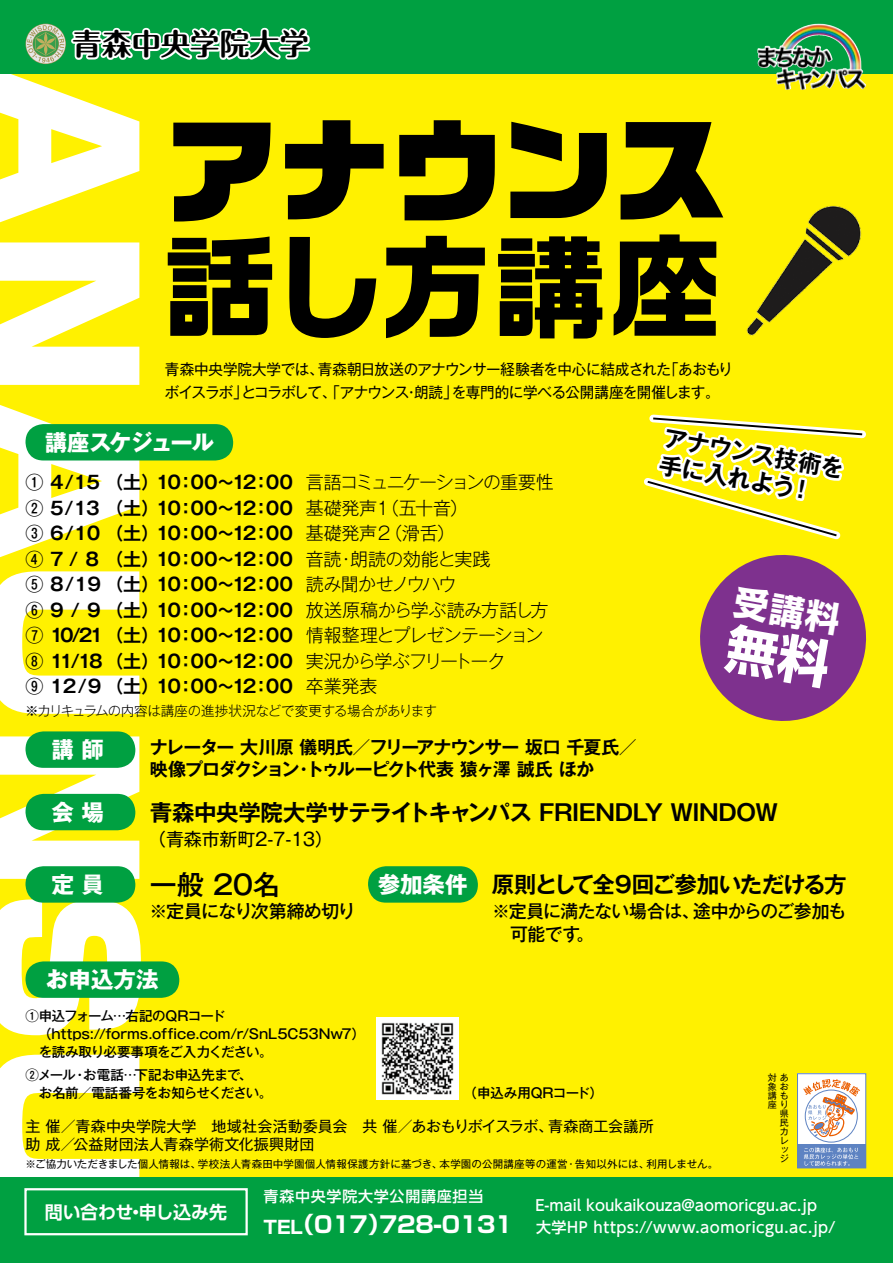
<style>
.page{position:relative;width:893px;height:1263px;background:#fff100}
.page>*{position:absolute;margin:0;border:0;box-sizing:border-box;transform-origin:0 0}
.t1{font:112.5px "Ro G San Srf Std UB";color:#000}
.t2{font:700 112.5px "Ro G San Srf Std";letter-spacing:-.01em;color:#000}
.t3{font:700 29.7px "Maru Fo Pro";color:#000}
.t4{font:500 27px "Gothic MB101 Pr 6";color:#000}
.t5{font:700 23.25px/27.2px "Gothic MB101 Pr 6 De";color:#000}
.t6{font:700 22.5px "Gothic MB101 Pr 6 De";letter-spacing:-.025em;color:#000}
.t7{font:700 22.5px "Gothic MB101 Pr 6 De";letter-spacing:-.055em;color:#000}
.t8{font:700 22.5px "Gothic MB101 Pr 6";letter-spacing:-.005em;color:#fff}
.t9{font:700 22.5px "Shin Go Pr 6";letter-spacing:-.025em;color:#fff}
.t10{font:700 22.5px "Gothic MB101 Pr 6";letter-spacing:-.07em;color:#fff}
.t11{font:700 18px/25.5px "Gothic MB101 Pr 6 De";letter-spacing:-.05em;color:#000}
.t12{font:300 18px/25.5px "Gothic MB101 Pr 6";letter-spacing:-.035em;color:#000}
.t13{font:500 18px "Gothic MB101 Pr 6";letter-spacing:-.035em;color:#000}
.t14{font:300 18px/25.5px "Gothic MB101 Pr 6";letter-spacing:-.09em;color:#000}
.t15{font:18px "Gothic MB101 Pr 6";letter-spacing:-.01em;color:#000}
.t16{font:700 18px "UD Shin Go Pro De";letter-spacing:-.01em;color:#fff}
.t17{font:700 18px "Shin Go Pr 6";color:#fff}
.t18{font:15px/18px "Gothic MB101 Pr 6";letter-spacing:-.01em;color:#000}
.t19{font:500 15px "UD Shin Go Pro";color:#fff}
.t20{font:500 15px "UD Shin Go Pro";letter-spacing:.025em;color:#fff}
.t21{font:15px "Gothic MB101 Pr 6";letter-spacing:-.03em;color:#000}
.t22{font:15px "Gothic MB101 Pr 6";letter-spacing:-.05em;color:#000}
.t23{font:500 15px "UD Shin Go Pro";letter-spacing:.05em;color:#fff}
.t24{font:500 13.5px/18px "Gothic MB101 Pr 6";letter-spacing:-.015em;color:#000}
.t25{font:300 13.5px "Gothic MB101 Pr 6";letter-spacing:-.02em;color:#000}
.t26{font:500 13.5px/18px "Gothic MB101 Pr 6";letter-spacing:-.06em;color:#000}
.t27{font:10.5px "Gothic MB101 Pr 6";letter-spacing:.01em;color:#000}
.t28{font:10.5px "Gothic MB101 Pr 6";letter-spacing:-.01em;color:#000}
.t29{font:9px/9px "Gothic MB101 Pr 5";color:#000;text-align:right}
.s1{font-family:"Gothic MB101 Pr 6";font-weight:500}
</style>
<div class="page">
<svg style="left:0;top:73px;width:141px;height:1105px;fill:#fff"></svg>
<div style="left:0;top:1178px;width:893px;height:85px;background:#00a041"></div>
<div style="left:24px;top:1188px;width:224px;height:47px;border:2px solid #fff"></div>
<div style="left:26px;top:424px;width:207px;height:36px;background:#00a041;border-radius:18px"></div>
<div style="left:26px;top:794px;width:109px;height:36px;background:#00a041;border-radius:18px"></div>
<div style="left:26px;top:731px;width:109px;height:37px;background:#00a041;border-radius:18px"></div>
<div style="left:26px;top:866px;width:109px;height:37px;background:#00a041;border-radius:18px"></div>
<div style="left:368px;top:866px;width:110px;height:37px;background:#00a041;border-radius:18px"></div>
<div style="left:26px;top:961px;width:153px;height:37px;background:#00a041;border-radius:18px"></div>
<img style="left:377px;top:1017px;width:82px;height:82px">
<div style="left:0;top:0;width:893px;height:73px;background:#00a041"></div>
<svg style="left:27px;top:24px;width:284px;height:41px"></svg>
<img style="left:757px;top:24px;width:61px;height:44px">
<div style="left:797px;top:1074px;width:69px;height:94px;background:#fff"></div>
<div style="left:797px;top:1073px;width:69px;height:95px;border:1px solid #5e83c2"></div>
<div style="left:797px;top:1145px;width:69px;height:23px;background:#5e83c2"></div>
<svg style="left:804px;top:1147px;width:54px;height:19px"></svg>
<svg style="left:803px;top:1079px;width:57px;height:58px"></svg>
<img style="left:746px;top:206px;width:116px;height:130px">
<svg style="left:644px;top:414px;width:223px;height:307px"></svg>
<h2 class="t3" style="left:72px;top:20px;width:239px">青森中央学院大学</h2>
<h1 class="t1" style="left:164px;top:86px;width:563px">アナウンス</h1>
<h1 class="t2" style="left:164px;top:209px;width:560px">話し方講座</h1>
<p class="t18" style="left:664px;top:359px;width:70px">「あおもり</p>
<p class="t18" style="left:318px;top:359px;width:355px">青森朝日放送のアナウンサー経験者を中心に結成された</p>
<p class="t18" style="left:165px;top:359px;width:160px">青森中央学院大学では、</p>
<p class="t18" style="left:165px;top:382px;width:84px">ボイスラボ」</p>
<p class="t22" style="left:241px;top:380px;width:218px">とコラボして、「アナウンス朗読」</p>
<p class="t21" style="left:452px;top:380px;width:270px">を専門的に学べる公開講座を開催します。</p>
<p class="t18" style="left:404px;top:382px;width:16px">・</p>
<p class="t10" style="left:45px;top:424px;width:171px">講座スケジュール</p>
<p class="t11" style="left:25px;top:469px;width:135px;text-align:justify"><span class="s1">1</span> 4/15 （土( <span class="s1">2</span> 5/13 （土( <span class="s1">3</span> 6/10 （土( <span class="s1">4</span> 7 / 8 （土( <span class="s1">5</span> 8/19 （土( <span class="s1">6</span> 9 / 9 （土( <span class="s1">7</span> 10/21 （土( <span class="s1">8</span> 11/18 （土( <span class="s1">9</span> 12/9 （土(</p>
<p class="t11" style="left:232px;top:469px;width:63px">12：00</p>
<p class="t11" style="left:232px;top:469px;width:63px;text-indent:-76px">10：00~<br>12：00</p>
<p class="t11" style="left:232px;top:494px;width:63px;text-indent:-76px">10：00~<br>12：00</p>
<p class="t11" style="left:232px;top:520px;width:63px;text-indent:-76px">10：00~<br>12：00</p>
<p class="t11" style="left:232px;top:545px;width:63px;text-indent:-76px">10：00~<br>12：00</p>
<p class="t11" style="left:232px;top:571px;width:63px;text-indent:-76px">10：00~<br>12：00</p>
<p class="t11" style="left:232px;top:596px;width:63px;text-indent:-76px">10：00~<br>12：00</p>
<p class="t11" style="left:232px;top:622px;width:63px;text-indent:-76px">10：00~<br>12：00</p>
<p class="t11" style="left:232px;top:647px;width:63px;text-indent:-76px">10：00~<br>12：00</p>
<p class="t11" style="left:156px;top:673px;width:80px">10：00~</p>
<p class="t14" style="left:374px;top:468px;width:181px;text-indent:-68px">言語コミュニケーションの重要性（１五十音(</p>
<p class="t12" style="left:306px;top:494px;width:73px">基礎発声</p>
<p class="t12" style="left:306px;top:519px;width:151px">基礎発声（２滑舌(</p>
<p class="t12" style="left:350px;top:545px;width:142px">朗読の効能と実践</p>
<p class="t12" style="left:306px;top:545px;width:244px">音読<br>読み聞かせノウハウ<br>放送原稿から学ぶ読み方話し方情報整理とプレゼンテーション実況から学ぶフリートーク<br>卒業発表</p>
<p class="t12" style="left:337px;top:545px;width:19px">・</p>
<p class="t25" style="left:25px;top:699px;width:413px">※カリキュラムの内容は講座の進捗状況などで変更する場合があります</p>
<p class="t8" style="left:52px;top:731px;width:54px">講師</p>
<p class="t11" style="left:150px;top:735px;width:489px;line-height:22.5px">ナレーター大川原儀明氏／フリーアナウンサー坂口千夏氏／映像プロダクショントゥルーピクト代表猿ヶ澤誠氏ほか</p>
<p class="t11" style="left:295px;top:756px;width:19px">・</p>
<p class="t5" style="left:797px;top:446px;width:51px;text-indent:-133px;rotate:10deg">アナウンス技術を!</p>
<p class="t5" style="left:662px;top:450px;width:139px;rotate:10deg">手に入れよう</p>
<p class="t8" style="left:52px;top:793px;width:54px">会場</p>
<p class="t8" style="left:52px;top:866px;width:54px">定員</p>
<p class="t6" style="left:150px;top:793px;width:630px">青森中央学院大学サテライトキャンパス FRIENDLY WINDOW</p>
<p class="t15" style="left:148px;top:824px;width:186px">（青森市新町2-7-13(</p>
<h3 class="t4" style="left:150px;top:862px;width:132px">一般 20名</h3>
<p class="t13" style="left:150px;top:896px;width:207px">※定員になり次第締め切り</p>
<p class="t8" style="left:378px;top:866px;width:91px">参加条件</p>
<p class="t7" style="left:492px;top:866px;width:356px">原則として全9回ご参加いただける方</p>
<p class="t13" style="left:693px;top:896px;width:155px">途中からのご参加も</p>
<p class="t13" style="left:492px;top:896px;width:209px">※定員に満たない場合は、</p>
<p class="t13" style="left:493px;top:919px;width:89px">　可能です</p>
<p class="t13" style="left:577px;top:919px;width:19px">。</p>
<p class="t8" style="left:46px;top:961px;width:114px">お申込方法</p>
<p class="t24" style="left:25px;top:1006px;width:341px">①申込フォーム…右記のQRコード<br>　（https://forms.office.com /r/ SnL5C53Nw7(　を読み取り必要事項をご入力ください。</p>
<p class="t24" style="left:135px;top:1065px;width:119px">下記お申込先まで、</p>
<p class="t26" style="left:25px;top:1065px;width:248px">②メール<br>　お名前／電話番号をお知らせください。</p>
<p class="t24" style="left:83px;top:1065px;width:55px">お電話…</p>
<p class="t24" style="left:73px;top:1065px;width:15px">・</p>
<p class="t24" style="left:464px;top:1083px;width:141px">（申込み用QRコード(</p>
<p class="t18" style="left:26px;top:1116px;width:529px">主催／青森中央学院大学　地域社会活動委員会　共催／あおもりボイスラボ、助成／公益財団法人青森学術文化振興財団</p>
<p class="t18" style="left:548px;top:1116px;width:107px">青森商工会議所</p>
<p class="t27" style="left:198px;top:1155px;width:246px">学校法人青森田中学園個人情報保護方針に基づき、</p>
<p class="t28" style="left:26px;top:1155px;width:177px">※ご協力いただきました個人情報は、</p>
<p class="t27" style="left:440px;top:1155px;width:129px">本学園の公開講座等の運営</p>
<p class="t27" style="left:646px;top:1155px;width:73px">利用しません。</p>
<p class="t27" style="left:566px;top:1155px;width:85px">・告知以外には、</p>
<p class="t29" style="left:768px;top:1073px;width:22px">対あ象お講も座り県<br>民<br>カ<br>レ<br>ッ<br>ジ</p>
<p class="t16" style="left:45px;top:1197px;width:184px">問い合わせ申し込み先</p>
<p class="t16" style="left:127px;top:1197px;width:19px">・</p>
<p class="t23" style="left:264px;top:1184px;width:221px">青森中央学院大学公開講座担当</p>
<p class="t9" style="left:292px;top:1206px;width:100px">（017）</p>
<p class="t9" style="left:379px;top:1206px;width:136px">728-0131</p>
<p class="t17" style="left:264px;top:1213px;width:41px">TEL</p>
<p class="t19" style="left:535px;top:1193px;width:283px">E-mail koukaikouza@aomoricgu.ac.jp</p>
<p class="t20" style="left:536px;top:1215px;width:301px">大学HP https://www.aomoricgu.ac.jp/</p>
</div>
